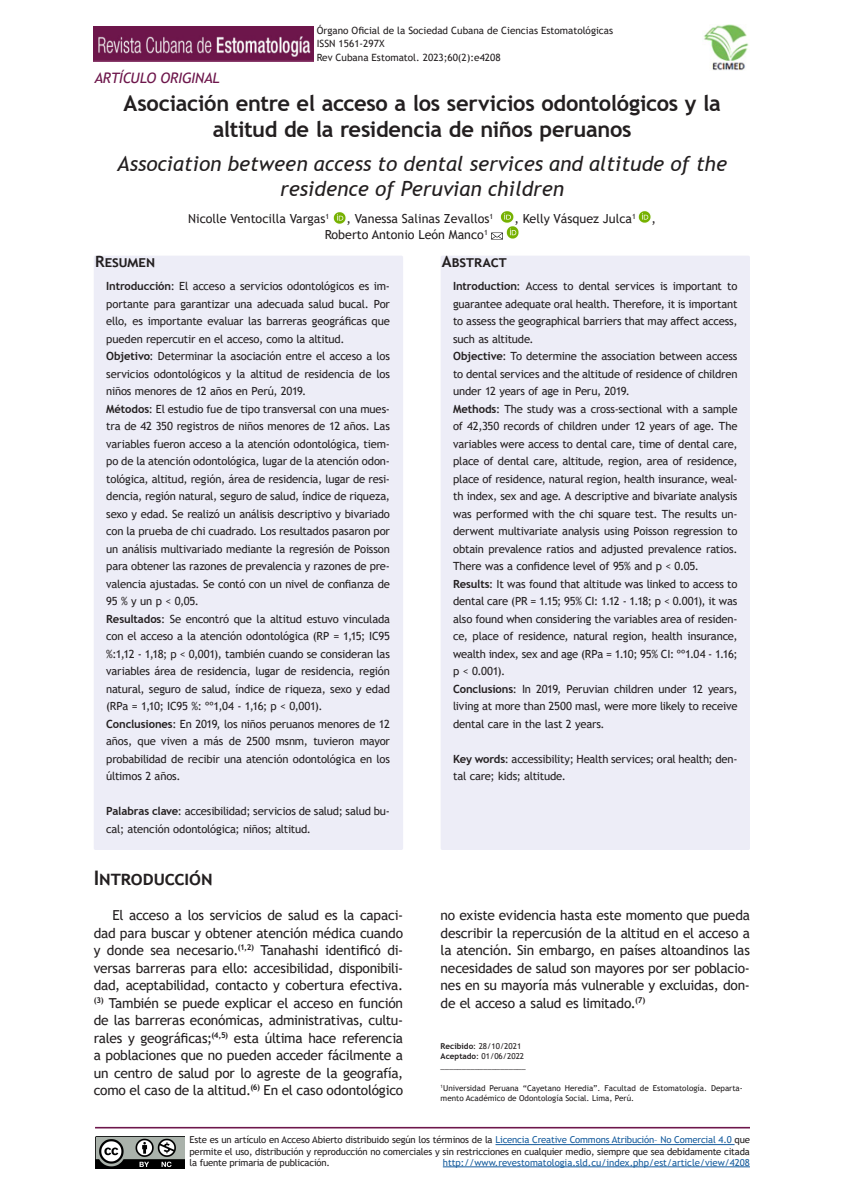
<style>
.page{position:relative;width:850px;height:1200px;background:#fff}
.page>*{position:absolute;margin:0;border:0;box-sizing:border-box;transform-origin:0 0}
._01_Título{font:700 21.88px/26.2px "Trebuchet MS";letter-spacing:-.015em;color:#231f20;text-align:center}
._02_Titulo_Lang{font:italic 20.62px/24.8px "Trebuchet MS";color:#231f20;text-align:center}
._01_Val{font:700 20px "Trebuchet MS";color:#231f20}
._04_Título_resumen{font:700 15.62px "Trebuchet MS";letter-spacing:.005em;color:#231f20}
.t1{font:italic 14.38px "Trebuchet MS";letter-spacing:-.02em;color:#6d164b}
._00_Cuerpo_de_texto{font:13.75px/17.5px "Trebuchet MS";letter-spacing:-.02em;color:#231f20;text-align:justify}
.t2{font:12.5px "Trebuchet MS";color:#231f20}
._06_Cuerpo_resumen{font:11.25px/17.5px "Trebuchet MS";letter-spacing:-.02em;color:#231f20;text-align:justify}
.t3{font:10px/13.8px "Trebuchet MS";color:#231f20}
.t4{font:9.56px/11.5px "Trebuchet MS";letter-spacing:-.02em;color:#231f20;text-align:justify}
.t5{font:9.56px "Trebuchet MS";color:#175d9e}
._06_Afiliación{font:8.12px/9.8px "Trebuchet MS";color:#231f20}
.s1{font-weight:700}
.s2{color:#175d9e}
</style>
<div class="page">
<img style="left:703px;top:24px;width:46px;height:46px">
<hr style="left:496px;top:1144px;width:239px;height:1px;background:#175d9e">
<hr style="left:443px;top:1167px;width:307px;height:1px;background:#175d9e">
<img style="left:95px;top:1136px;width:90px;height:33px">
<hr style="left:95px;top:1127px;width:655px;height:1px;background:#6d164b">
<img style="left:94px;top:26px;width:219px;height:36px">
<img style="left:333px;top:212px;width:13px;height:12px">
<svg style="left:501px;top:211px;width:13px;height:12px"></svg>
<img style="left:638px;top:211px;width:13px;height:12px">
<svg style="left:492px;top:232px;width:10px;height:8px"></svg>
<img style="left:506px;top:226px;width:13px;height:13px">
<div style="left:94px;top:256px;width:309px;height:594px;background:#ededf7;border-radius:2px"></div>
<div style="left:441px;top:256px;width:309px;height:594px;background:#ededf7;border-radius:2px"></div>
<p class="t1" style="left:94px;top:69px;width:127px">ARTÍCULO ORIGINAL</p>
<p class="t3" style="left:317px;top:23px;width:298px">Órgano Oficial de la Sociedad Cubana de Ciencias Estomatológicas<br>ISSN 1561-297X<br>Rev Cubana Estomatol. 2023;60(2):e4208</p>
<p class="_01_Título" style="left:123px;top:90px;width:599px">Asociación entre el acceso a los servicios odontológicos y la altitud de la residencia de niños peruanos</p>
<p class="_02_Titulo_Lang" style="left:117px;top:151px;width:612px">Association between access to dental services and altitude of the residence of Peruvian children</p>
<p class="t2" style="left:188px;top:211px;width:143px">Nicolle Ventocilla Vargas<sup>1</sup></p>
<p class="t2" style="left:347px;top:211px;width:148px">, Vanessa Salinas Zevallos<sup>1</sup></p>
<p class="t2" style="left:514px;top:211px;width:123px">, Kelly Vásquez Julca<sup>1</sup></p>
<p class="t2" style="left:652px;top:211px;width:6px">,</p>
<p class="t2" style="left:325px;top:227px;width:165px">Roberto Antonio León Manco<sup>1</sup></p>
<p class="_04_Título_resumen" style="left:95px;top:252px;width:62px">Resumen</p>
<p class="_06_Cuerpo_resumen" style="left:106px;top:277px;width:285px"><span class="s1">Introducción</span>: El acceso a servicios odontológicos es im&shy;portante para garantizar una adecuada salud bucal. Por ello, es importante evaluar las barreras geográficas que pueden repercutir en el acceso, como la altitud.</p>
<p class="_06_Cuerpo_resumen" style="left:106px;top:347px;width:285px"><span class="s1">Objetivo</span>: Determinar la asociación entre el acceso a los servicios odontológicos y la altitud de residencia de los niños menores de 12 años en Perú, 2019.</p>
<p class="_06_Cuerpo_resumen" style="left:106px;top:400px;width:285px"><span class="s1">Métodos</span>: El estudio fue de tipo transversal con una mues&shy;tra de 42 350 registros de niños menores de 12 años. Las variables fueron acceso a la atención odontológica, tiem&shy;po de la atención odontológica, lugar de la atención odon&shy;tológica, altitud, región, área de residencia, lugar de resi&shy;dencia, región natural, seguro de salud, índice de riqueza, sexo y edad. Se realizó un análisis descriptivo y bivariado con la prueba de chi cuadrado. Los resultados pasaron por un análisis multivariado mediante la regresión de Poisson para obtener las razones de prevalencia y razones de pre&shy;valencia ajustadas. Se contó con un nivel de confianza de 95 % y un p &lt; 0,05.</p>
<p class="_06_Cuerpo_resumen" style="left:106px;top:610px;width:285px"><span class="s1">Resultados</span>: Se encontró que la altitud estuvo vinculada con el acceso a la atención odontológica (RP = 1,15; IC95 %:1,12 - 1,18; p &lt; 0,001), también cuando se consideran las variables área de residencia, lugar de residencia, región natural, seguro de salud, índice de riqueza, sexo y edad (RPa = 1,10; IC95 %: ºº1,04 - 1,16; p &lt; 0,001).</p>
<p class="_06_Cuerpo_resumen" style="left:106px;top:715px;width:285px"><span class="s1">Conclusiones</span>: En 2019, los niños peruanos menores de 12 años, que viven a más de 2500 msnm, tuvieron mayor probabilidad de recibir una atención odontológica en los últimos 2 años.</p>
<p class="_06_Cuerpo_resumen" style="left:106px;top:802px;width:285px"><span class="s1">Palabras clave</span>: accesibilidad; servicios de salud; salud bu&shy;cal; atención odontológica; niños; altitud.</p>
<p class="_04_Título_resumen" style="left:442px;top:252px;width:66px">Abstract</p>
<p class="_06_Cuerpo_resumen" style="left:453px;top:277px;width:286px"><span class="s1">Introduction</span>: Access to dental services is important to guarantee adequate oral health. Therefore, it is important to assess the geographical barriers that may affect access, such as altitude.</p>
<p class="_06_Cuerpo_resumen" style="left:453px;top:347px;width:286px"><span class="s1">Objective</span>: To determine the association between access to dental services and the altitude of residence of children under 12 years of age in Peru, 2019.</p>
<p class="_06_Cuerpo_resumen" style="left:453px;top:400px;width:286px"><span class="s1">Methods</span>: The study was a cross-sectional with a sample of 42,350 records of children under 12 years of age. The variables were access to dental care, time of dental care, place of dental care, altitude, region, area of residence, place of residence, natural region, health insurance, weal&shy;th index, sex and age. A descriptive and bivariate analysis was performed with the chi square test. The results un&shy;derwent multivariate analysis using Poisson regression to obtain prevalence ratios and adjusted prevalence ratios.<br>There was a confidence level of 95% and p &lt; 0.05.</p>
<p class="_06_Cuerpo_resumen" style="left:453px;top:575px;width:286px"><span class="s1">Results</span>: It was found that altitude was linked to access to dental care (PR = 1.15; 95% CI: 1.12 - 1.18; p &lt; 0.001), it was also found when considering the variables area of residen&shy;ce, place of residence, natural region, health insurance, wealth index, sex and age (RPa = 1.10; 95% CI: ºº1.04 - 1.16; p &lt; 0.001).</p>
<p class="_06_Cuerpo_resumen" style="left:453px;top:680px;width:286px"><span class="s1">Conclusions</span>: In 2019, Peruvian children under 12 years, living at more than 2500 masl, were more likely to receive dental care in the last 2 years.</p>
<p class="_06_Cuerpo_resumen" style="left:453px;top:750px;width:286px"><span class="s1">Key words</span>: accessibility; Health services; oral health; den&shy;tal care; kids; altitude.</p>
<p class="_01_Val" style="left:94px;top:865px;width:120px">Introducción</p>
<p class="_00_Cuerpo_de_texto" style="left:94px;top:906px;width:311px;text-indent:19px">El acceso a los servicios de salud es la capaci&shy;dad para buscar y obtener atención médica cuando y donde sea necesario.<sup>(1,2)</sup> Tanahashi identificó di&shy;versas barreras para ello: accesibilidad, disponibili&shy;dad, aceptabilidad, contacto y cobertura efectiva. <sup>(3)</sup> También se puede explicar el acceso en función de las barreras económicas, administrativas, cultu&shy;rales y geográficas;<sup>(4,5)</sup> esta última hace referencia a poblaciones que no pueden acceder fácilmente a un centro de salud por lo agreste de la geografía, como el caso de la altitud.<sup>(6)</sup> En el caso odontológico</p>
<p class="_00_Cuerpo_de_texto" style="left:441px;top:906px;width:311px">no existe evidencia hasta este momento que pueda describir la repercusión de la altitud en el acceso a la atención. Sin embargo, en países altoandinos las necesidades de salud son mayores por ser poblacio&shy;nes en su mayoría más vulnerable y excluidas, don&shy;de el acceso a salud es limitado.<sup>(7)</sup></p>
<p class="_06_Afiliación" style="left:441px;top:1042px;width:82px"><span class="s1">Recibido</span>: 28/10/2021</p>
<p class="_06_Afiliación" style="left:441px;top:1051px;width:85px"><span class="s1">Aceptado</span>: 01/06/2022</p>
<p class="_06_Afiliación" style="left:441px;top:1061px;width:87px">____________________</p>
<p class="_06_Afiliación" style="left:441px;top:1083px;width:304px"><sup>1</sup>Universidad Peruana “Cayetano Heredia”. Facultad de Estomatología. Departa&shy;mento Académico de Odontología Social. Lima, Perú.</p>
<p class="t4" style="left:190px;top:1134px;width:562px">Este es un artículo en Acceso Abierto distribuido según los términos de la <span class="s2">Licencia Creative Commons Atribución– No Comercial 4.0</span> que permite el uso, distribución y reproducción no comerciales y sin restricciones en cualquier medio, siempre que sea debidamente citada la fuente primaria de publicación.</p>
<p class="t5" style="left:443px;top:1156px;width:309px">http://www.revestomatologia.sld.cu/index.php/est/article/view/4208</p>
</div>
